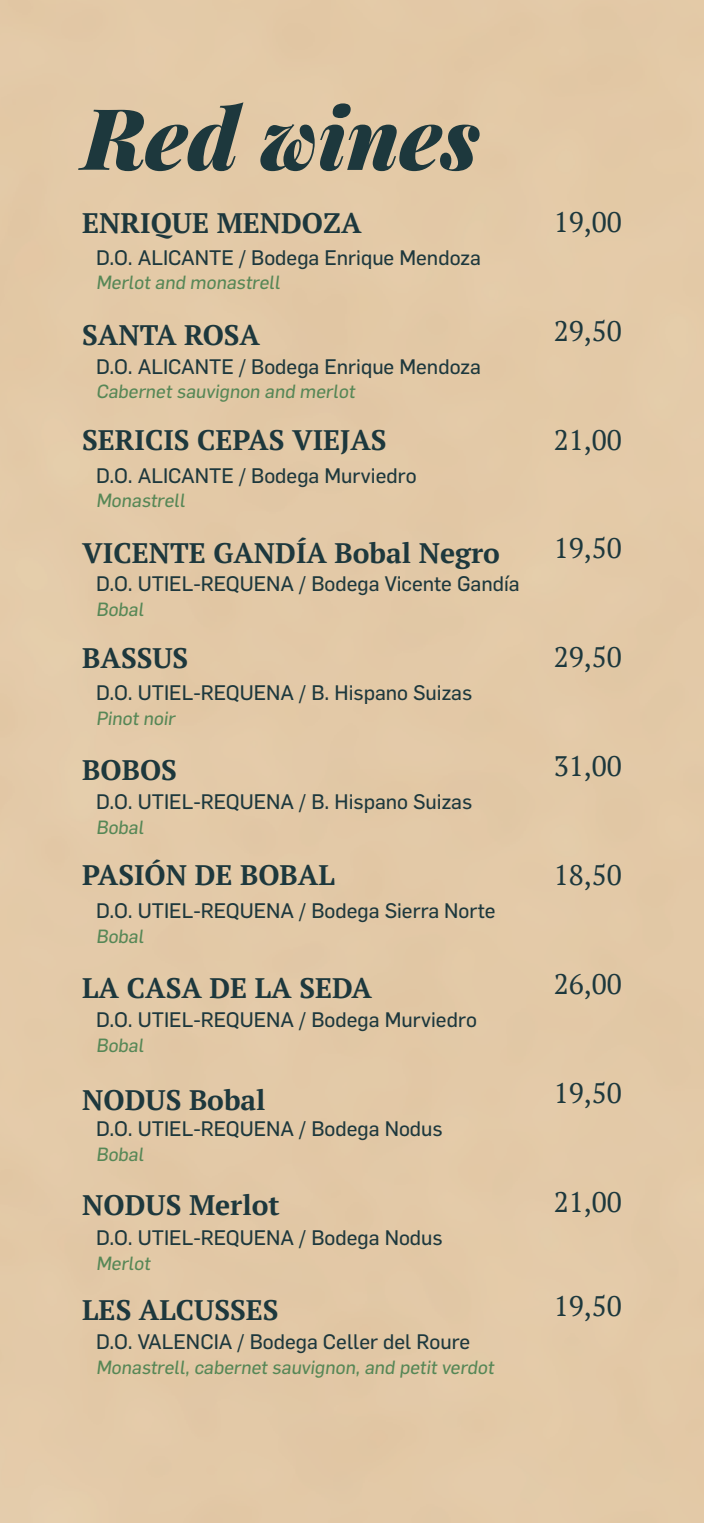
<style>
.page{position:relative;width:704px;height:1523px;background:#fff}
.page>*{position:absolute;margin:0;border:0;box-sizing:border-box;transform-origin:0 0}
.t1{font:italic 900 85px "Playfair Display";color:#1d383d}
.t2{font:700 28.12px "PT Serif";color:#1d383d}
.t3{font:28.12px "PT Serif";color:#1d383d}
.t4{font:20.62px "Flama Basic";color:#1d383d}
.t5{font:18.75px "Flama Basic";color:#568756}
</style>
<div class="page">
<h1 class="t1" style="left:82px;top:68px;width:399px">Red wines</h1>
<h2 class="t2" style="left:82px;top:204px;width:280px">ENRIQUE MENDOZA</h2>
<h2 class="t3" style="left:553px;top:203px;width:69px">19,00</h2>
<p class="t4" style="left:96px;top:243px;width:386px">D.O. ALICANTE / Bodega Enrique Mendoza</p>
<p class="t5" style="left:96px;top:270px;width:188px">Merlot and monastrell</p>
<h2 class="t2" style="left:82px;top:317px;width:179px">SANTA ROSA</h2>
<h2 class="t3" style="left:553px;top:312px;width:69px">29,50</h2>
<p class="t4" style="left:96px;top:352px;width:386px">D.O. ALICANTE / Bodega Enrique Mendoza</p>
<p class="t5" style="left:96px;top:378px;width:263px">Cabernet sauvignon and merlot</p>
<h2 class="t2" style="left:82px;top:422px;width:306px">SERICIS CEPAS VIEJAS</h2>
<h2 class="t3" style="left:553px;top:421px;width:69px">21,00</h2>
<p class="t4" style="left:96px;top:461px;width:322px">D.O. ALICANTE / Bodega Murviedro</p>
<p class="t5" style="left:96px;top:487px;width:93px">Monastrell</p>
<h2 class="t2" style="left:82px;top:534px;width:419px">VICENTE GANDÍA Bobal Negro</h2>
<h2 class="t3" style="left:553px;top:530px;width:69px">19,50</h2>
<p class="t4" style="left:96px;top:570px;width:425px">D.O. UTIEL-REQUENA / Bodega Vicente Gandía</p>
<p class="t5" style="left:96px;top:596px;width:52px">Bobal</p>
<h2 class="t2" style="left:82px;top:639px;width:107px">BASSUS</h2>
<h2 class="t3" style="left:553px;top:639px;width:69px">29,50</h2>
<p class="t4" style="left:96px;top:678px;width:377px">D.O. UTIEL-REQUENA / B. Hispano Suizas</p>
<p class="t5" style="left:96px;top:705px;width:83px">Pinot noir</p>
<h2 class="t2" style="left:82px;top:752px;width:96px">BOBOS</h2>
<h2 class="t3" style="left:553px;top:748px;width:69px">31,00</h2>
<p class="t4" style="left:96px;top:787px;width:377px">D.O. UTIEL-REQUENA / B. Hispano Suizas</p>
<p class="t5" style="left:96px;top:814px;width:52px">Bobal</p>
<h2 class="t2" style="left:82px;top:857px;width:254px">PASIÓN DE BOBAL</h2>
<h2 class="t3" style="left:553px;top:857px;width:69px">18,50</h2>
<p class="t4" style="left:96px;top:896px;width:401px">D.O. UTIEL-REQUENA / Bodega Sierra Norte</p>
<p class="t5" style="left:96px;top:923px;width:52px">Bobal</p>
<h2 class="t2" style="left:82px;top:969px;width:291px">LA CASA DE LA SEDA</h2>
<h2 class="t3" style="left:553px;top:966px;width:69px">26,00</h2>
<p class="t4" style="left:96px;top:1005px;width:382px">D.O. UTIEL-REQUENA / Bodega Murviedro</p>
<p class="t5" style="left:96px;top:1032px;width:52px">Bobal</p>
<h2 class="t2" style="left:82px;top:1082px;width:185px">NODUS Bobal</h2>
<h2 class="t3" style="left:553px;top:1074px;width:69px">19,50</h2>
<p class="t4" style="left:96px;top:1114px;width:348px">D.O. UTIEL-REQUENA / Bodega Nodus</p>
<p class="t5" style="left:96px;top:1141px;width:52px">Bobal</p>
<h2 class="t2" style="left:82px;top:1187px;width:199px">NODUS Merlot</h2>
<h2 class="t3" style="left:553px;top:1183px;width:69px">21,00</h2>
<p class="t4" style="left:96px;top:1223px;width:348px">D.O. UTIEL-REQUENA / Bodega Nodus</p>
<p class="t5" style="left:96px;top:1249px;width:59px">Merlot</p>
<h2 class="t2" style="left:82px;top:1292px;width:198px">LES ALCUSSES</h2>
<h2 class="t3" style="left:553px;top:1288px;width:69px">19,50</h2>
<p class="t4" style="left:96px;top:1327px;width:375px">D.O. VALENCIA / Bodega Celler del Roure</p>
<p class="t5" style="left:96px;top:1354px;width:402px">Monastrell, cabernet sauvignon, and petit verdot</p>
</div>
